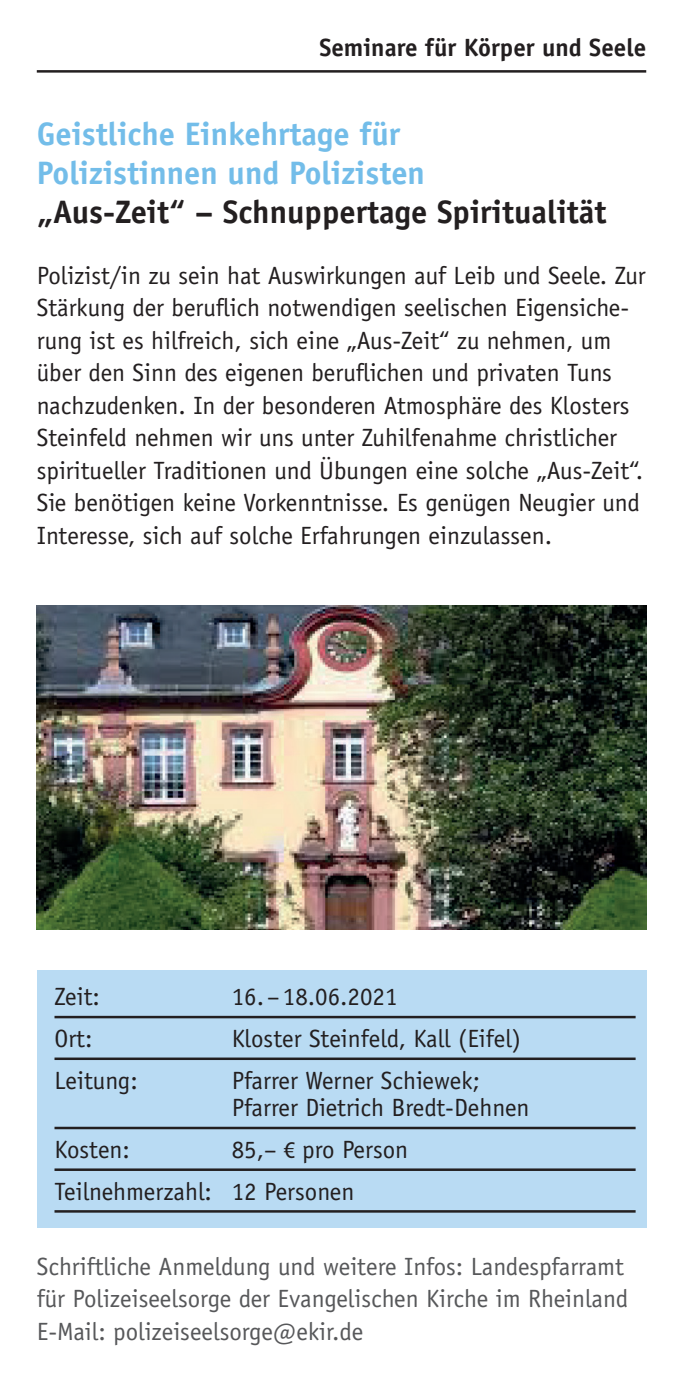
<style>
.page{position:relative;width:676px;height:1381px;background:#fff}
.page>*{position:absolute;margin:0;border:0;box-sizing:border-box;transform-origin:0 0}
.t1{font:700 32.5px/39px "Officina Sans";color:#73bde9}
.t2{font:700 32.5px "Officina Sans";color:#231f20}
.t3{font:25px/32.5px "Officina Sans";color:#231f20}
.t4{font:25px/32.5px "Officina Sans";color:#57585a}
.t5{font:700 25px "Officina Sans";color:#231f20}
.s1{font-family:"Frutiger LT";font-stretch:condensed;font-size:22.5px}
</style>
<div class="page">
<div style="left:37px;top:970px;width:609px;height:257px;background:#b9dbf3"></div>
<hr style="left:37px;top:70px;width:609px;height:3px;background:#231f20">
<img style="left:37px;top:605px;width:609px;height:324px">
<hr style="left:55px;top:1015px;width:581px;height:3px;background:#231f20">
<hr style="left:55px;top:1057px;width:581px;height:2px;background:#231f20">
<hr style="left:55px;top:1126px;width:581px;height:3px;background:#231f20">
<hr style="left:55px;top:1168px;width:581px;height:2px;background:#231f20">
<hr style="left:55px;top:1209px;width:581px;height:3px;background:#231f20">
<p class="t5" style="left:319px;top:32px;width:328px">Seminare für Körper und Seele</p>
<h1 class="t1" style="left:37px;top:114px;width:390px">Geistliche Einkehrtage für<br>Polizistinnen und Polizisten</h1>
<h1 class="t2" style="left:37px;top:191px;width:571px">„Aus-Zeit“ – Schnuppertage Spiritualität</h1>
<p class="t3" style="left:37px;top:259px;width:610px">Polizist/in zu sein hat Auswirkungen auf Leib und Seele. Zur Stärkung der beruflich notwendigen seelischen Eigensiche&shy;rung ist es hilfreich, sich eine „Aus-Zeit“ zu nehmen, um über den Sinn des eigenen beruflichen und privaten Tuns nachzudenken. In der besonderen Atmosphäre des Klosters Steinfeld nehmen wir uns unter Zuhilfenahme christlicher spiritueller Traditionen und Übungen eine solche „Aus-Zeit“.<br>Sie benötigen keine Vorkenntnisse. Es genügen Neugier und Interesse, sich auf solche Erfahrungen einzulassen.</p>
<p class="t3" style="left:55px;top:980px;width:47px">Zeit:</p>
<p class="t3" style="left:232px;top:980px;width:167px">16.– 18.06.2021</p>
<p class="t3" style="left:55px;top:1022px;width:39px">Ort:</p>
<p class="t3" style="left:232px;top:1022px;width:291px">Kloster Steinfeld, Kall (Eifel)</p>
<p class="t3" style="left:55px;top:1063px;width:85px">Leitung:</p>
<p class="t3" style="left:232px;top:1066px;width:299px;line-height:27.5px">Pfarrer Werner Schiewek;<br>Pfarrer Dietrich Bredt-Dehnen</p>
<p class="t3" style="left:55px;top:1132px;width:77px">Kosten:</p>
<p class="t3" style="left:54px;top:1128px;width:355px;line-height:41.8px;text-indent:177px">85,– <span class="s1">€</span> pro Person<br>Teilnehmerzahl: 12 Personen</p>
<p class="t4" style="left:37px;top:1249px;width:593px">Schriftliche Anmeldung und weitere Infos: Landespfarramt für Polizeiseelsorge der Evangelischen Kirche im Rheinland<br>E-Mail: polizeiseelsorge@ekir.de</p>
</div>
